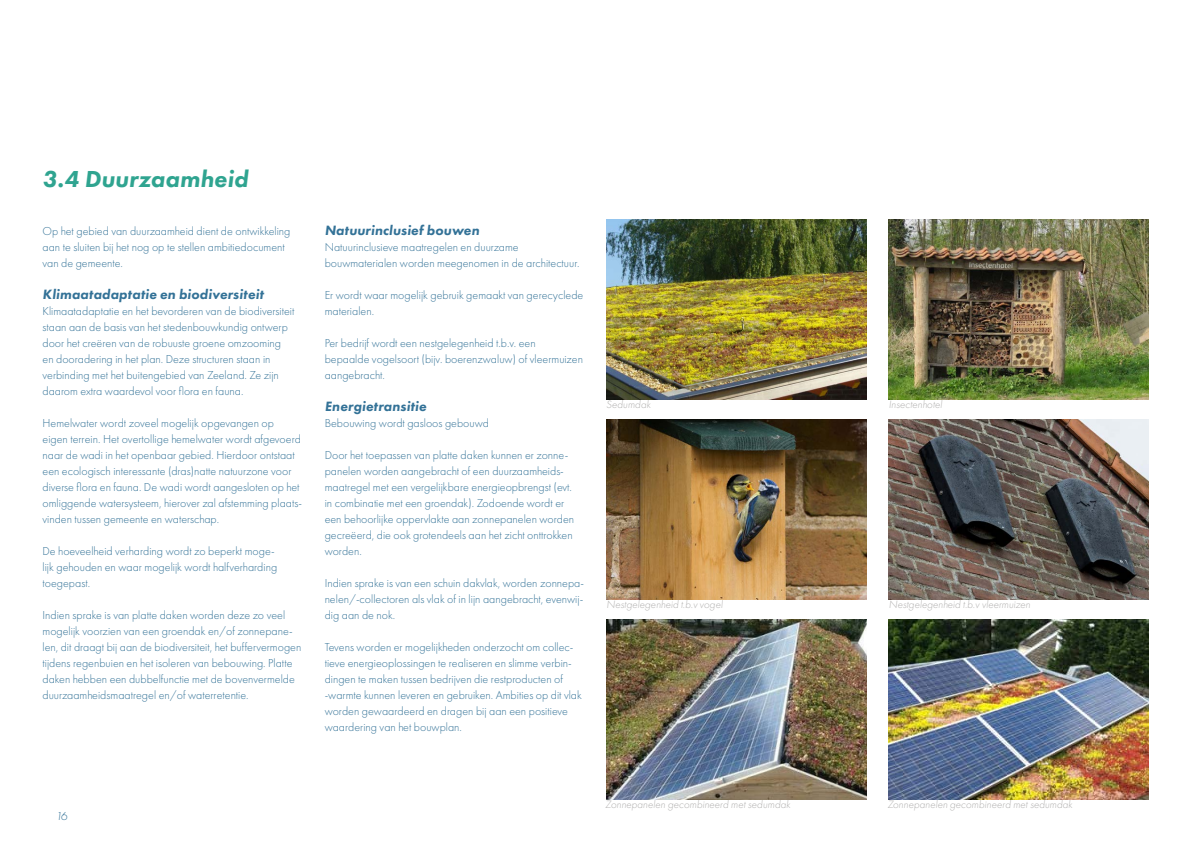
<style>
.page{position:relative;width:1191px;height:842px;background:#fff}
.page>*{position:absolute;margin:0;border:0;box-sizing:border-box;transform-origin:0 0}
.Thema{font:italic 800 24px "Futura PT";letter-spacing:.01em;color:#2fa490}
.Alineatitel{font:italic 800 14px "Futura PT";letter-spacing:.01em;color:#337297}
.body_tekst{font:300 12px/16px "Futura PT";color:#337297}
.Alineatitel-2{font:300 12px/16px "Futura PT";color:#337297}
.t1{font:italic 300 12px "Futura PT";color:#337297}
.Ondertitel{font:italic 300 11px "Futura PT";color:#b0afae}
</style>
<div class="page">
<img style="left:607px;top:220px;width:259px;height:180px">
<img style="left:889px;top:220px;width:259px;height:180px">
<img style="left:607px;top:619px;width:259px;height:180px">
<img style="left:889px;top:619px;width:259px;height:180px">
<img style="left:889px;top:420px;width:259px;height:180px">
<img style="left:607px;top:420px;width:259px;height:180px">
<p class="Thema" style="left:43px;top:164px;width:207px">3.4 Duurzaamheid</p>
<p class="body_tekst" style="left:43px;top:223px;width:249px">Op het gebied van duurzaamheid dient de ontwikkeling aan te sluiten bij het nog op te stellen ambitiedocument van de gemeente.</p>
<p class="Alineatitel" style="left:43px;top:285px;width:223px">Klimaatadaptatie en biodiversiteit</p>
<p class="Alineatitel-2" style="left:43px;top:303px;width:253px">Klimaatadaptatie en het bevorderen van de biodiversiteit staan aan de basis van het stedenbouwkundig ontwerp door het creëren van de robuuste groene omzooming en dooradering in het plan. Deze structuren staan in verbinding met het buitengebied van Zeeland. Ze zijn daarom extra waardevol voor flora en fauna.</p>
<p class="body_tekst" style="left:43px;top:415px;width:261px">Hemelwater wordt zoveel mogelijk opgevangen op eigen terrein. Het overtollige hemelwater wordt afgevoerd naar de wadi in het openbaar gebied. Hierdoor ontstaat een ecologisch interessante (dras)natte natuurzone voor diverse flora en fauna. De wadi wordt aangesloten op het omliggende watersysteem, hierover zal afstemming plaats&shy;vinden tussen gemeente en waterschap.</p>
<p class="body_tekst" style="left:43px;top:543px;width:236px">De hoeveelheid verharding wordt zo beperkt moge&shy;lijk gehouden en waar mogelijk wordt halfverharding toegepast.</p>
<p class="body_tekst" style="left:43px;top:607px;width:260px">Indien sprake is van platte daken worden deze zo veel mogelijk voorzien van een groendak en/of zonnepane&shy;len, dit draagt bij aan de biodiversiteit, het buffervermogen tijdens regenbuien en het isoleren van bebouwing. Platte daken hebben een dubbelfunctie met de bovenvermelde duurzaamheidsmaatregel en/of waterretentie.</p>
<p class="Alineatitel" style="left:325px;top:221px;width:156px">Natuurinclusief bouwen</p>
<p class="Alineatitel-2" style="left:325px;top:239px;width:256px">Natuurinclusieve maatregelen en duurzame bouwmaterialen worden meegenomen in de architectuur.</p>
<p class="body_tekst" style="left:325px;top:287px;width:260px">Er wordt waar mogelijk gebruik gemaakt van gerecyclede materialen.</p>
<p class="body_tekst" style="left:325px;top:335px;width:260px">Per bedrijf wordt een nestgelegenheid t.b.v. een bepaalde vogelsoort (bijv. boerenzwaluw) of vleermuizen aangebracht.</p>
<p class="Alineatitel" style="left:325px;top:397px;width:103px">Energietransitie</p>
<p class="Alineatitel-2" style="left:325px;top:415px;width:166px">Bebouwing wordt gasloos gebouwd</p>
<p class="body_tekst" style="left:325px;top:447px;width:251px">Door het toepassen van platte daken kunnen er zonne&shy;panelen worden aangebracht of een duurzaamheids&shy;maatregel met een vergelijkbare energieopbrengst (evt. in combinatie met een groendak). Zodoende wordt er een behoorlijke oppervlakte aan zonnepanelen worden gecreëerd, die ook grotendeels aan het zicht onttrokken worden.</p>
<p class="body_tekst" style="left:325px;top:575px;width:261px;text-align:justify">Indien sprake is van een schuin dakvlak, worden zonnepa&shy;nelen/-collectoren als vlak of in lijn aangebracht, evenwij&shy;dig aan de nok.</p>
<p class="body_tekst" style="left:325px;top:639px;width:259px">Tevens worden er mogelijkheden onderzocht om collec&shy;tieve energieoplossingen te realiseren en slimme verbin&shy;dingen te maken tussen bedrijven die restproducten of -warmte kunnen leveren en gebruiken. Ambities op dit vlak worden gewaardeerd en dragen bij aan een positieve waardering van het bouwplan.</p>
<p class="Ondertitel" style="left:606px;top:398px;width:46px">Sedumdak</p>
<p class="Ondertitel" style="left:606px;top:598px;width:118px">Nestgelegenheid t.b.v vogel</p>
<p class="t1" style="left:56px;top:809px;width:13px">16</p>
<p class="Ondertitel" style="left:605px;top:798px;width:187px">Zonnepanelen gecombineerd met sedumdak</p>
<p class="Ondertitel" style="left:888px;top:398px;width:55px">Insectenhotel</p>
<p class="Ondertitel" style="left:888px;top:598px;width:143px">Nestgelegenheid t.b.v vleermuizen</p>
<p class="Ondertitel" style="left:887px;top:798px;width:187px">Zonnepanelen gecombineerd met sedumdak</p>
</div>
